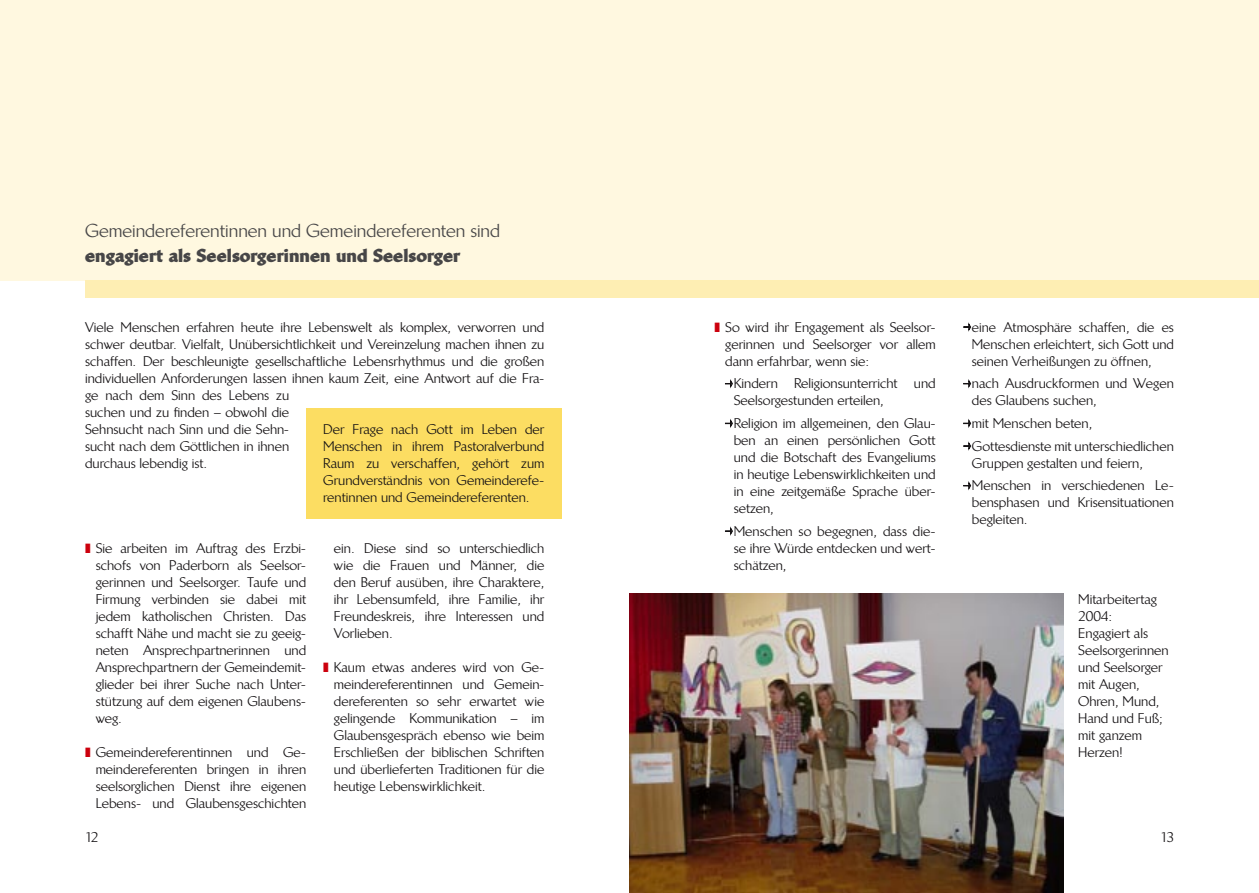
<style>
.page{position:relative;width:1259px;height:893px;background:#fff}
.page>*{position:absolute;margin:0;border:0;box-sizing:border-box;transform-origin:0 0}
._12_6mm{font:18px "Linotype Brewery";color:#474647}
._12_6mm-2{font:900 18px "Linotype Brewery";color:#474647}
.grund_einzug{font:13.5px/17px "Linotype Brewery";color:#151214;text-align:justify}
.grund_9_4mm{font:13.5px/17px "Linotype Brewery";color:#151214}
.s1{color:#cc000d}
</style>
<div class="page">
<img style="left:629px;top:593px;width:434px;height:300px">
<div style="left:0;top:0;width:1259px;height:281px;background:#fff8e0"></div>
<div style="left:85px;top:281px;width:1174px;height:17px;background:#feeeb3"></div>
<svg style="left:725px;top:379px;width:8px;height:10px"></svg>
<svg style="left:725px;top:419px;width:8px;height:9px"></svg>
<svg style="left:725px;top:526px;width:8px;height:10px"></svg>
<div style="left:306px;top:408px;width:255px;height:111px;background:#fcdd62"></div>
<svg style="left:963px;top:322px;width:8px;height:10px"></svg>
<svg style="left:963px;top:379px;width:8px;height:10px"></svg>
<svg style="left:963px;top:419px;width:8px;height:9px"></svg>
<svg style="left:963px;top:441px;width:8px;height:10px"></svg>
<svg style="left:963px;top:481px;width:8px;height:10px"></svg>
<p class="_12_6mm" style="left:85px;top:220px;width:416px">Gemeindereferentinnen und Gemeindereferenten sind</p>
<p class="_12_6mm-2" style="left:85px;top:244px;width:377px">engagiert als Seelsorgerinnen und Seelsorger</p>
<p class="grund_9_4mm" style="left:85px;top:319px;width:461px">Viele Menschen erfahren heute ihre Lebenswelt als komplex, verworren und schwer deutbar. Vielfalt, Unübersichtlichkeit und Vereinzelung machen ihnen zu schaffen. Der beschleunigte gesellschaftliche Lebensrhythmus und die großen individuellen Anforderungen lassen ihnen kaum Zeit, eine Antwort auf die Fra&shy;ge nach dem Sinn des Lebens zu<br>suchen und zu finden – obwohl die<br>Sehnsucht nach Sinn und die Sehn-<br>sucht nach dem Göttlichen in ihnen<br>durchaus lebendig ist.</p>
<p class="grund_9_4mm" style="left:323px;top:421px;width:223px;text-align:justify">Der Frage nach Gott im Leben der Menschen in ihrem Pastoralverbund Raum zu verschaffen, gehört zum Grundverständnis von Gemeinderefe&shy;rentinnen und Gemeindereferenten.</p>
<p class="grund_einzug" style="left:96px;top:540px;width:212px;text-indent:-11px"><span class="s1">❚</span> Sie arbeiten im Auftrag des Erzbi&shy;schofs von Paderborn als Seelsor&shy;gerinnen und Seelsorger. Taufe und Firmung verbinden sie dabei mit jedem katholischen Christen. Das schafft Nähe und macht sie zu geeig&shy;neten Ansprechpartnerinnen und Ansprechpartnern der Gemeindemit&shy;glieder bei ihrer Suche nach Unter&shy;stützung auf dem eigenen Glaubens&shy;weg.</p>
<p class="grund_einzug" style="left:96px;top:744px;width:212px;text-indent:-11px"><span class="s1">❚</span> Gemeindereferentinnen und Ge&shy;meindereferenten bringen in ihren seelsorglichen Dienst ihre eigenen Lebens- und Glaubensgeschichten</p>
<p class="grund_einzug" style="left:334px;top:540px;width:212px">ein. Diese sind so unterschiedlich wie die Frauen und Männer, die den Beruf ausüben, ihre Charaktere, ihr Lebensumfeld, ihre Familie, ihr Freundeskreis, ihre Interessen und Vorlieben.</p>
<p class="grund_einzug" style="left:334px;top:659px;width:212px;text-indent:-11px"><span class="s1">❚</span> Kaum etwas anderes wird von Ge&shy;meindereferentinnen und Gemein&shy;dereferenten so sehr erwartet wie gelingende Kommunikation – im Glaubensgespräch ebenso wie beim Erschließen der biblischen Schriften und überlieferten Traditionen für die heutige Lebenswirklichkeit.</p>
<p class="grund_einzug" style="left:725px;top:319px;width:212px;text-indent:-11px"><span class="s1">❚</span> So wird ihr Engagement als Seelsor&shy;gerinnen und Seelsorger vor allem dann erfahrbar, wenn sie:</p>
<p class="grund_einzug" style="left:733px;top:375px;width:203px;text-indent:-9px">➝ Kindern Religionsunterricht und<br>Seelsorgestunden erteilen,</p>
<p class="grund_einzug" style="left:733px;top:415px;width:203px;text-indent:-9px">➝ Religion im allgemeinen, den Glau&shy;ben an einen persönlichen Gott und die Botschaft des Evangeliums in heutige Lebenswirklichkeiten und in eine zeitgemäße Sprache über&shy;setzen,</p>
<p class="grund_einzug" style="left:733px;top:523px;width:203px;text-indent:-9px">➝ Menschen so begegnen, dass die&shy;se ihre Würde entdecken und wert&shy;schätzen,</p>
<p class="grund_einzug" style="left:972px;top:319px;width:203px;text-indent:-9px">➝ eine Atmosphäre schaffen, die es Menschen erleichtert, sich Gott und seinen Verheißungen zu öffnen,</p>
<p class="grund_einzug" style="left:972px;top:375px;width:203px;text-indent:-9px">➝ nach Ausdruckformen und Wegen des Glaubens suchen,</p>
<p class="grund_einzug" style="left:963px;top:415px;width:131px">➝ mit Menschen beten,</p>
<p class="grund_einzug" style="left:972px;top:438px;width:203px;text-indent:-9px">➝ Gottesdienste mit unterschiedlichen<br>Gruppen gestalten und feiern,</p>
<p class="grund_einzug" style="left:972px;top:477px;width:203px;text-indent:-9px">➝ Menschen in verschiedenen Le&shy;bensphasen und Krisensituationen begleiten.</p>
<p class="grund_9_4mm" style="left:1078px;top:591px;width:80px">Mitarbeitertag<br>2004:</p>
<p class="grund_9_4mm" style="left:1078px;top:625px;width:92px">Engagiert als<br>Seelsorgerinnen und Seelsorger mit Augen,<br>Ohren, Mund,<br>Hand und Fuß; mit ganzem<br>Herzen!</p>
<p class="grund_9_4mm" style="left:85px;top:829px;width:15px">12</p>
<p class="grund_9_4mm" style="left:1160px;top:829px;width:15px">13</p>
</div>
